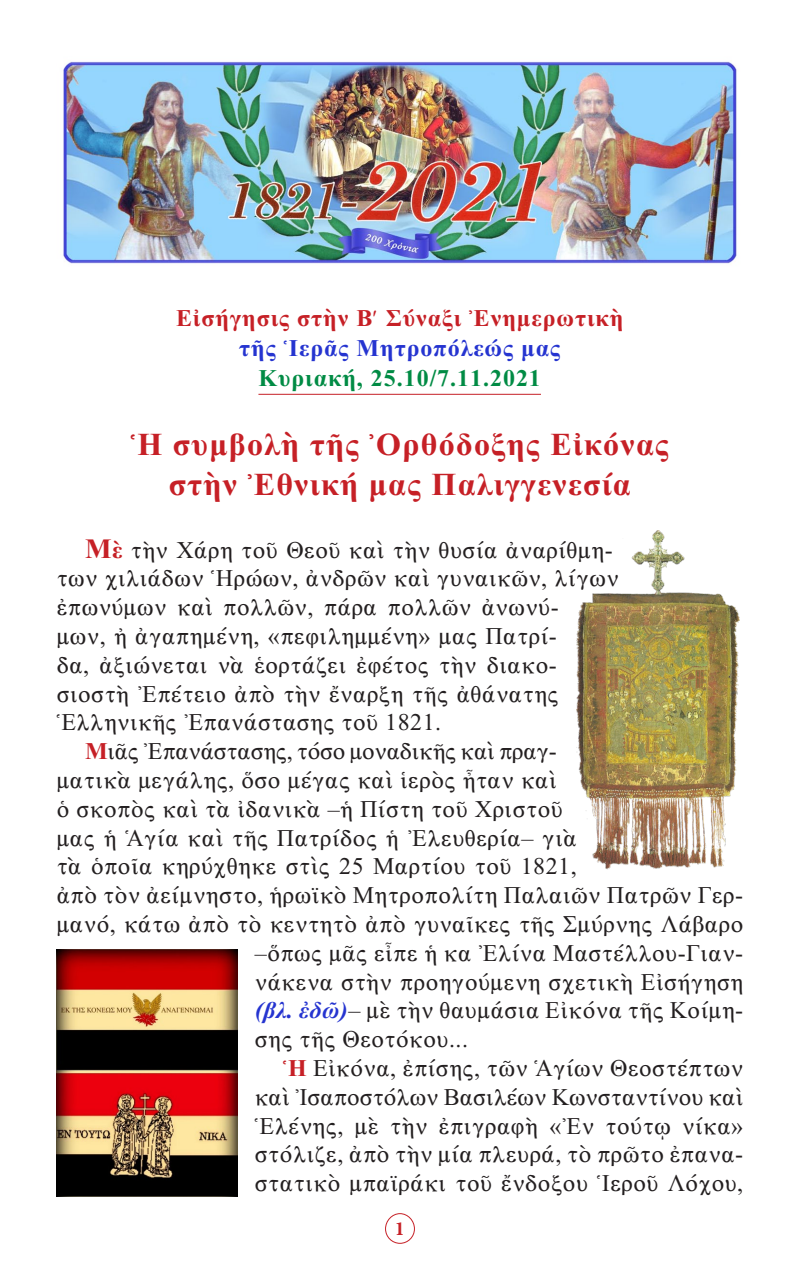
<style>
.page{position:relative;width:800px;height:1270px;background:#fff}
.page>*{position:absolute;margin:0;border:0;box-sizing:border-box;transform-origin:0 0}
.t1{font:32px "CTOS New Times Bold Test 1";letter-spacing:.04em;color:#c62026}
.t2{font:24px/28.8px "CTOS New Times Roman Test 1";letter-spacing:.02em;color:#231f20}
.t3{font:24px "CTOS New Times Roman Test 1";letter-spacing:-.01em;color:#231f20}
.t4{font:24px "CTOS New Times Bold Test 1";letter-spacing:.04em;color:#c62026}
.t5{font:24px "CTOS New Times Bold Test 1";letter-spacing:.04em;color:#008b44}
.t6{font:24px "CTOS New Times Bold Test 1";letter-spacing:.04em;color:#2534d0}
.t7{font:700 20px "Minion Pro";color:#c62026}
.s1{font-family:"CTOS New Times Bold Test 1";font-size:28px;color:#c62026}
.s2{font-family:"CTOS New Times Bold Test 1";color:#c62026}
.s3{font-family:"CTOS New Times Bold Italic Test 1";color:#2534d0}
</style>
<div class="page">
<div style="left:385px;top:1213px;width:30px;height:31px;border:1px solid #c62026;border-radius:50%"></div>
<img style="left:63px;top:61px;width:674px;height:203px">
<hr style="left:258px;top:394px;width:283px;height:1px;background:#c62026">
<img style="left:592px;top:601px;width:147px;height:269px">
<img style="left:576px;top:530px;width:148px;height:324px">
<img style="left:57px;top:950px;width:181px;height:246px">
<p class="t4" style="left:176px;top:305px;width:449px">Εἰσήγησις στὴν Β´ Σύναξι Ἐνημερωτικὴ</p>
<p class="t6" style="left:239px;top:335px;width:322px">τῆς Ἱερᾶς Μητροπόλεώς μας</p>
<p class="t5" style="left:258px;top:365px;width:284px">Κυριακή, 25.10/7.11.2021</p>
<p class="t1" style="left:131px;top:427px;width:539px">Ἡ συμβολὴ τῆς Ὀρθόδοξης Εἰκόνας</p>
<p class="t1" style="left:169px;top:467px;width:464px">στὴν Ἐθνική μας Παλιγγενεσία</p>
<p class="t2" style="left:57px;top:535px;width:563px;text-indent:28px"><span class="s1">Μ</span><span class="s2">ὲ</span> τὴν Χάρη τοῦ Θεοῦ καὶ τὴν θυσία ἀναρίθμη&shy;των χιλιάδων Ἡρώων, ἀνδρῶν καὶ γυναικῶν, λίγων ἐπωνύμων καὶ πολλῶν, πάρα πολλῶν ἀνωνύ-<br>μων, ἠ ἀγαπημένη, «πεφιλημμένη» μας Πατρί-<br>δα, ἀξιώνεται νὰ ἑορτάζει ἐφέτος τὴν διακο&shy;σιοστὴ Ἐπέτειο ἀπὸ τὴν ἔναρξη τῆς ἀθάνατης Ἑλληνικῆς Ἐπανάστασης τοῦ 1821.</p>
<p class="t3" style="left:85px;top:738px;width:473px"><span class="s2">Μ</span>ιᾶς Ἐπανάστασης, τόσο μοναδικῆς καὶ πραγ-</p>
<p class="t2" style="left:57px;top:766px;width:501px">ματικὰ μεγάλης, ὅσο μέγας καὶ ἱερὸς ἦταν καὶ</p>
<p class="t2" style="left:57px;top:794px;width:508px">ὁ σκοπὸς καὶ τὰ ἰδανικὰ –ἡ Πίστη τοῦ Χριστοῦ</p>
<p class="t2" style="left:57px;top:823px;width:522px">μας ἡ Ἁγία καὶ τῆς Πατρίδος ἡ Ἐλευθερία– γιὰ</p>
<p class="t2" style="left:57px;top:852px;width:521px">τὰ ὁποῖα κηρύχθηκε στὶς 25 Μαρτίου τοῦ 1821,</p>
<p class="t2" style="left:57px;top:881px;width:688px">ἀπὸ τὸν ἀείμνηστο, ἡρωϊκὸ Μητροπολίτη Παλαιῶν Πατρῶν Γερ-</p>
<p class="t2" style="left:57px;top:910px;width:688px">μανό, κάτω ἀπὸ τὸ κεντητὸ ἀπὸ γυναῖκες τῆς Σμύρνης Λάβαρο</p>
<p class="t2" style="left:255px;top:938px;width:490px">–ὅπως μᾶς εἶπε ἡ κα Ἐλίνα Μαστέλλου-Γιαν-</p>
<p class="t2" style="left:255px;top:967px;width:490px">νάκενα στὴν προηγούμενη σχετικὴ Εἰσήγηση</p>
<p class="t2" style="left:255px;top:996px;width:490px"><span class="s3">(βλ. ἐδῶ)</span>– μὲ τὴν θαυμάσια Εἰκόνα τῆς Κοίμη-</p>
<p class="t2" style="left:255px;top:1025px;width:215px">σης τῆς Θεοτόκου...</p>
<p class="t2" style="left:255px;top:1054px;width:490px;text-align:justify;text-indent:28px"><span class="s2">Ἡ</span> Εἰκόνα, ἐπίσης, τῶν Ἁγίων Θεοστέπτων καὶ Ἰσαποστόλων Βασιλέων Κωνσταντίνου καὶ Ἑλένης, μὲ τὴν ἐπιγραφὴ «Ἐν τούτῳ νίκα» στόλιζε, ἀπὸ τὴν μία πλευρά, τὸ πρῶτο ἐπανα&shy;στατικὸ μπαϊράκι τοῦ ἔνδοξου Ἱεροῦ Λόχου,</p>
<p class="t7" style="left:395px;top:1215px;width:11px">1</p>
</div>
